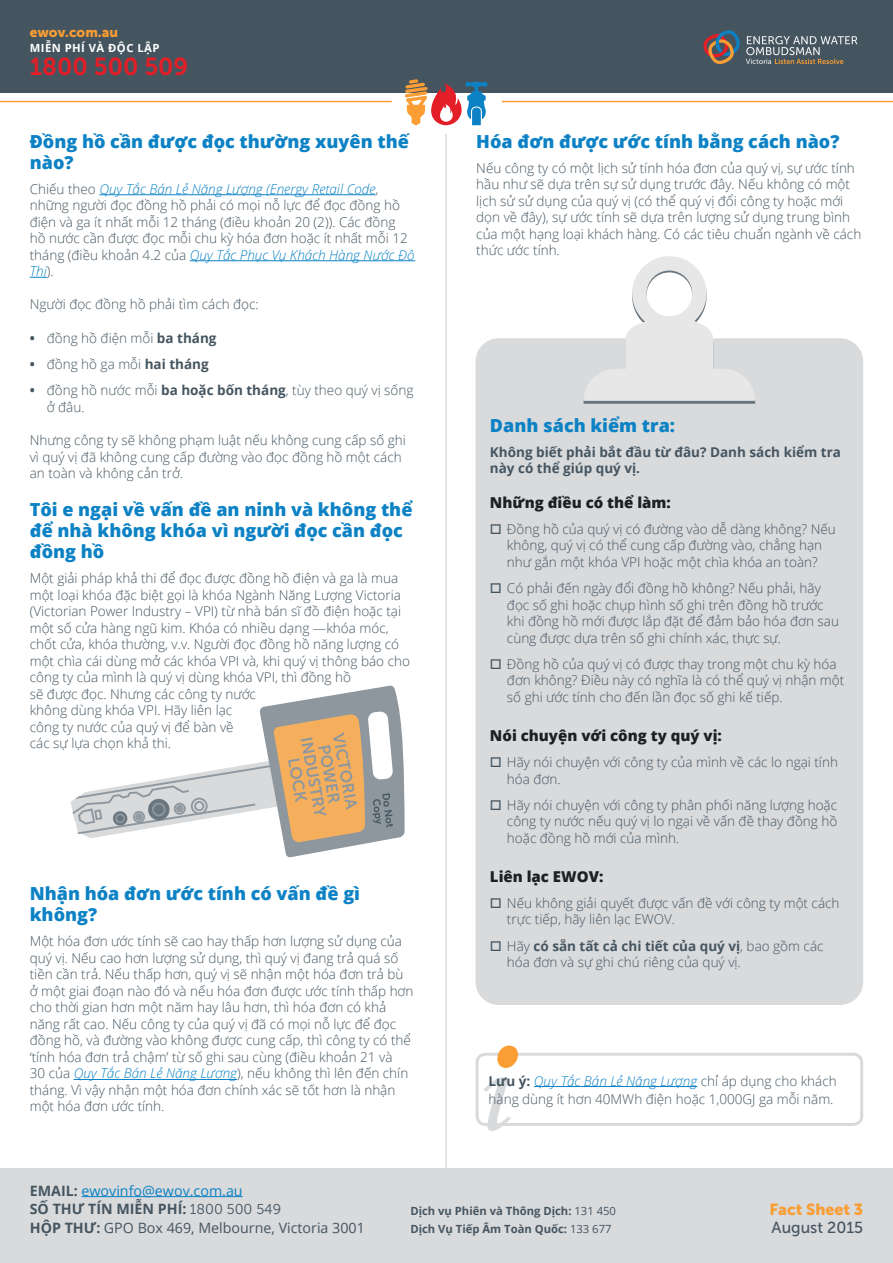
<style>
.page{position:relative;width:893px;height:1263px;background:#fff}
.page>*{position:absolute;margin:0;border:0;box-sizing:border-box;transform-origin:0 0}
.t1{font:24.45px "Museo Sans 700";color:#e41e27}
.Heading_One{font:800 18px/21px "Open Sans";color:#0c82c5}
.t2{font:16.05px "Museo Sans 900";color:#f99d34}
.t3{font:16.05px "Museo Sans 500";color:#455560}
.Heading_Two{font:800 15px "Open Sans";color:#1a2023}
.t4{font:14.25px "Open Sans";color:#455560}
.t5{font:14.25px "Open Sans";color:#0c82c5}
.t6{font:700 14.25px "Open Sans";color:#455560}
.t7{font:13.65px "Museo Sans 900";color:#f99d34}
.t8{font:300 13.5px/16.5px "Open Sans";color:#455560}
.t9{font:700 13.5px/16.5px "Open Sans";color:#455560}
.t10{font:700 11.25px "Open Sans";color:#455560}
.t11{font:700 11.25px "Open Sans";letter-spacing:.04em;color:#fff}
.s1{font-style:italic;color:#0c82c5}
.s2{font-weight:700}
.s3{font-weight:700;color:#455560}
.s4{font-family:"Museo Sans 300";font-weight:400}
.s5{font-weight:400}
</style>
<div class="page">
<div style="left:0;top:1168px;width:893px;height:95px;background:#d8dadc"></div>
<hr style="left:445px;top:134px;width:2px;height:1034px;background:#d8dadc">
<div style="left:0;top:0;width:893px;height:93px;background:#455560"></div>
<hr style="left:0;top:101px;width:392px;height:1px;background:#f99d34">
<hr style="left:502px;top:101px;width:391px;height:1px;background:#f99d34">
<svg style="left:746px;top:36px;width:111px;height:28px"></svg>
<svg style="left:703px;top:30px;width:37px;height:34px"></svg>
<svg style="left:405px;top:79px;width:82px;height:46px"></svg>
<hr style="left:82px;top:1196px;width:161px;height:1px;background:#0c82c5">
<div style="left:475px;top:338px;width:388px;height:667px;background:#d8dadc;border-radius:23px"></div>
<svg style="left:583px;top:256px;width:172px;height:148px"></svg>
<hr style="left:99px;top:194px;width:276px;height:1px;background:#0c82c5">
<hr style="left:190px;top:260px;width:225px;height:1px;background:#0c82c5">
<svg style="left:30px;top:277px;width:17px;height:1px"></svg>
<hr style="left:74px;top:1079px;width:163px;height:1px;background:#0c82c5">
<div style="left:475px;top:1053px;width:388px;height:73px;border:3px solid #d8dadc;border-radius:9px"></div>
<svg style="left:497px;top:1045px;width:21px;height:23px"></svg>
<svg style="left:483px;top:1077px;width:28px;height:54px"></svg>
<hr style="left:534px;top:1086px;width:163px;height:1px;background:#0c82c5">
<svg style="left:71px;top:685px;width:334px;height:172px"></svg>
<p class="t7" style="left:30px;top:24px;width:90px">ewov.com.au</p>
<p class="t11" style="left:30px;top:40px;width:131px">MIỄN PHÍ VÀ ĐỘC LẬP</p>
<p class="t1" style="left:30px;top:53px;width:160px">1800 500 509</p>
<p class="Heading_One" style="left:30px;top:130px;width:381px">Đồng hồ cần được đọc thường xuyên thế nào?</p>
<p class="t8" style="left:30px;top:180px;width:386px">Chiếu theo <span class="s1">Quy Tắc Bán Lẻ Năng Lượng (Energy Retail Code</span>, những người đọc đồng hồ phải có mọi nỗ lực để đọc đồng hồ điện và ga ít nhất mỗi 12 tháng (điều khoản 20 (2)). Các đồng hồ nước cần được đọc mỗi chu kỳ hóa đơn hoặc ít nhất mỗi 12 tháng (điều khoản 4.2 của <span class="s1">Quy Tắc Phục Vụ Khách Hàng Nước Đô Thị</span>).</p>
<p class="t8" style="left:30px;top:296px;width:231px">Người đọc đồng hồ phải tìm cách đọc:</p>
<p class="t8" style="left:30px;top:329px;width:188px"><span class="s2">•</span> đồng hồ điện mỗi <span class="s2">ba tháng</span></p>
<p class="t8" style="left:30px;top:355px;width:180px"><span class="s2">•</span> đồng hồ ga mỗi <span class="s2">hai tháng</span></p>
<p class="t8" style="left:47px;top:382px;width:368px;text-indent:-17px"><span class="s2">•</span> đồng hồ nước mỗi <span class="s2">ba hoặc bốn tháng</span>, tùy theo quý vị sống ở đâu.</p>
<p class="t8" style="left:30px;top:432px;width:378px">Nhưng công ty sẽ không phạm luật nếu không cung cấp số ghi vì quý vị đã không cung cấp đường vào đọc đồng hồ một cách an toàn và không cản trở.</p>
<p class="Heading_One" style="left:30px;top:498px;width:384px">Tôi e ngại về vấn đề an ninh và không thể để nhà không khóa vì người đọc cần đọc đồng hồ</p>
<p class="t8" style="left:30px;top:570px;width:382px">Một giải pháp khả thi để đọc được đồng hồ điện và ga là mua một loại khóa đặc biệt gọi là khóa Ngành Năng Lượng Victoria (Victorian Power Industry – VPI) từ nhà bán sĩ đồ điện hoặc tại một số cửa hàng ngũ kim. Khóa có nhiều dạng —khóa móc, chốt cửa, khóa thường, v.v. Người đọc đồng hồ năng lượng có một chìa cái dùng mở các khóa VPI và, khi quý vị thông báo cho công ty của mình là quý vị dùng khóa VPI, thì đồng hồ<br>sẽ được đọc. Nhưng các công ty nước<br>không dùng khóa VPI. Hãy liên lạc<br>công ty nước của quý vị để bàn về<br>các sự lựa chọn khả thi.</p>
<p class="Heading_One" style="left:30px;top:882px;width:332px">Nhận hóa đơn ước tính có vấn đề gì không?</p>
<p class="t8" style="left:30px;top:933px;width:385px">Một hóa đơn ước tính sẽ cao hay thấp hơn lượng sử dụng của quý vị. Nếu cao hơn lượng sử dụng, thì quý vị đang trả quá số tiền cần trả. Nếu thấp hơn, quý vị sẽ nhận một hóa đơn trả bù ở một giai đoạn nào đó và nếu hóa đơn được ước tính thấp hơn cho thời gian hơn một năm hay lâu hơn, thì hóa đơn có khả năng rất cao. Nếu công ty của quý vị đã có mọi nỗ lực để đọc đồng hồ, và đường vào không được cung cấp, thì công ty có thể ‘tính hóa đơn trả chậm’ từ số ghi sau cùng (điều khoản 21 và<br>30 của <span class="s1">Quy Tắc Bán Lẻ Năng Lượng</span>), nếu không thì lên đến chín tháng. Vì vậy nhận một hóa đơn chính xác sẽ tốt hơn là nhận một hóa đơn ước tính.</p>
<p class="Heading_One" style="left:476px;top:130px;width:365px">Hóa đơn được ước tính bằng cách nào?</p>
<p class="t8" style="left:476px;top:159px;width:387px">Nếu công ty có một lịch sử tính hóa đơn của quý vị, sự ước tính hầu như sẽ dựa trên sự sử dụng trước đây. Nếu không có một lịch sử sử dụng của quý vị (có thể quý vị đổi công ty hoặc mới dọn về đây), sự ước tính sẽ dựa trên lượng sử dụng trung bình của một hạng loại khách hàng. Có các tiêu chuẩn ngành về cách thức ước tính.</p>
<p class="Heading_One" style="left:490px;top:414px;width:187px">Danh sách kiểm tra:</p>
<p class="t9" style="left:490px;top:443px;width:353px">Không biết phải bắt đầu từ đâu? Danh sách kiểm tra này có thể giúp quý vị.</p>
<p class="Heading_Two" style="left:490px;top:491px;width:182px">Những điều có thể làm:</p>
<p class="t8" style="left:507px;top:520px;width:330px">Đồng hồ của quý vị có đường vào dễ dàng không? Nếu không, quý vị có thể cung cấp đường vào, chẳng hạn như gắn một khóa VPI hoặc một chìa khóa an toàn?</p>
<p class="t8" style="left:507px;top:580px;width:334px">Có phải đến ngày đổi đồng hồ không? Nếu phải, hãy đọc số ghi hoặc chụp hình số ghi trên đồng hồ trước khi đồng hồ mới được lắp đặt để đảm bảo hóa đơn sau cùng được dựa trên số ghi chính xác, thực sự.</p>
<p class="t8" style="left:507px;top:655px;width:339px">Đồng hồ của quý vị có được thay trong một chu kỳ hóa đơn không? Điều này có nghĩa là có thể quý vị nhận một số ghi ước tính cho đến lần đọc số ghi kế tiếp.</p>
<p class="Heading_Two" style="left:490px;top:724px;width:233px">Nói chuyện với công ty quý vị:</p>
<p class="t8" style="left:507px;top:753px;width:332px">Hãy nói chuyện với công ty của mình về các lo ngại tính hóa đơn.</p>
<p class="t8" style="left:507px;top:796px;width:332px;text-align:justify">Hãy nói chuyện với công ty phân phối năng lượng hoặc công ty nước nếu quý vị lo ngại về vấn đề thay đồng hồ hoặc đồng hồ mới của mình.</p>
<p class="Heading_Two" style="left:490px;top:865px;width:115px">Liên lạc EWOV:</p>
<p class="t8" style="left:507px;top:894px;width:334px">Nếu không giải quyết được vấn đề với công ty một cách trực tiếp, hãy liên lạc EWOV.</p>
<p class="t8" style="left:507px;top:937px;width:318px">Hãy <span class="s2">có sẵn tất cả chi tiết của quý vị</span>, bao gồm các hóa đơn và sự ghi chú riêng của quý vị.</p>
<p class="t8" style="left:489px;top:1071px;width:350px;line-height:18px"><span class="s2">Lưu ý:</span> <span class="s1">Quy Tắc Bán Lẻ Năng Lượng</span> chỉ áp dụng cho khách hàng dùng ít hơn 40MWh điện hoặc 1,000GJ ga mỗi năm.</p>
<p class="t5" style="left:30px;top:1180px;width:214px"><span class="s3">EMAIL:</span> ewovinfo@ewov.com.au</p>
<p class="t4" style="left:30px;top:1218px;width:337px"><span class="s2">HỘP THƯ:</span> GPO Box 469, Melbourne, Victoria 3001</p>
<p class="t6" style="left:30px;top:1199px;width:253px">SỐ THƯ TÍN MIỄN PHÍ: <span class="s4">1800 500 549</span></p>
<p class="t10" style="left:410px;top:1203px;width:207px">Dịch vụ Phiên và Thông Dịch: <span class="s5">131 450</span></p>
<p class="t10" style="left:410px;top:1221px;width:203px">Dịch Vụ Tiếp Âm Toàn Quốc: <span class="s5">133 677</span></p>
<p class="t2" style="left:769px;top:1200px;width:95px">Fact Sheet 3</p>
<p class="t3" style="left:772px;top:1218px;width:93px">August 2015</p>
</div>
